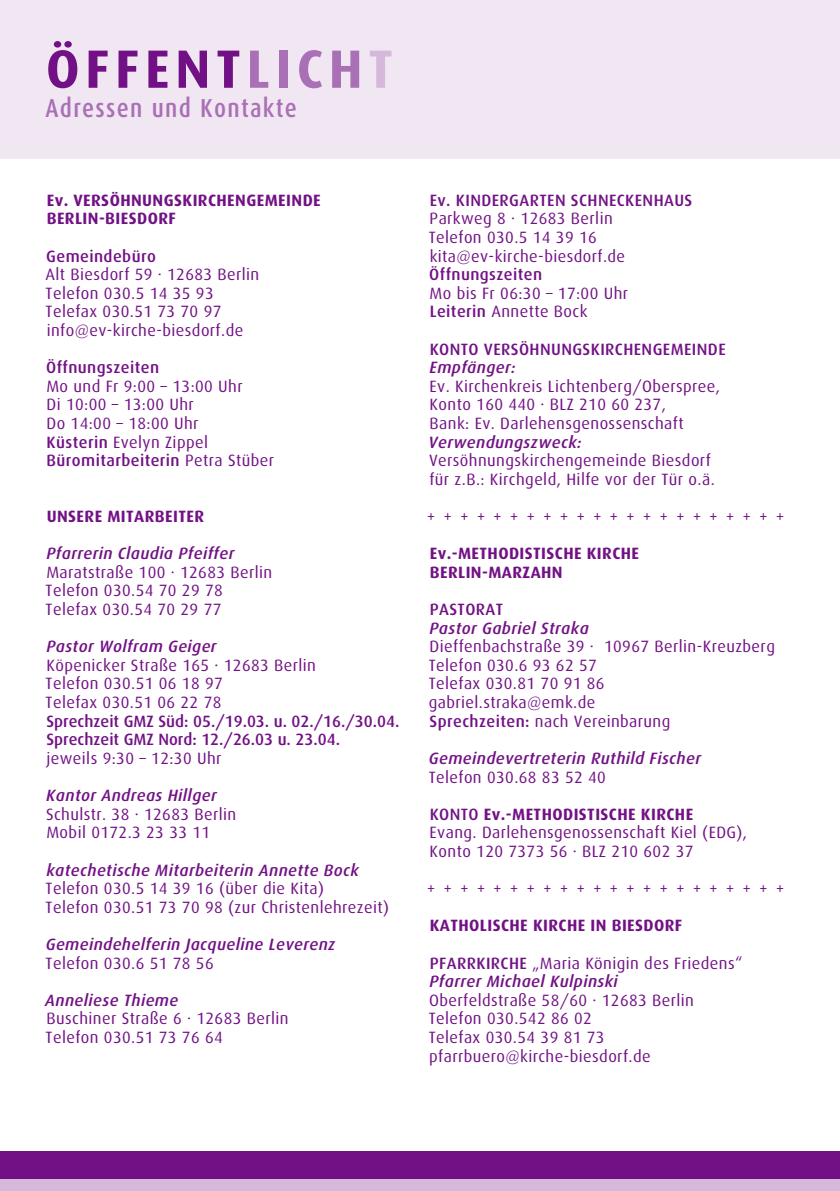
<style>
.page{position:relative;width:840px;height:1191px;background:#fff}
.page>*{position:absolute;margin:0;border:0;box-sizing:border-box;transform-origin:0 0}
.t1{font:700 54px "Dax";letter-spacing:.1em;color:#721185}
.t2{font:500 26px "Dax Condensed";letter-spacing:.05em;color:#aa70b6}
.t3{font:16.4px/18.6px "Dax";letter-spacing:.025em;color:#721185}
.t4{font:italic 500 16.4px "Dax";letter-spacing:.025em;color:#721185}
.t5{font:700 16.4px/18.6px "Dax";letter-spacing:.025em;color:#721185}
.t6{font:500 16.4px "Dax";letter-spacing:.025em;color:#721185}
.t7{font:500 16.4px/18.6px "Dax";color:#721185}
.s1{color:#aa70b6}
.s2{color:#d5b8da}
.s3{font-weight:500}
.s4{font-weight:700}
.s5{font-weight:500;font-style:italic}
</style>
<div class="page">
<div style="left:0;top:1151px;width:839px;height:40px;background:#721185"></div>
<div style="left:0;top:1179px;width:839px;height:12px;background:#d5b8da"></div>
<div style="left:0;top:0;width:839px;height:159px;background:#f1e7f3"></div>
<h1 class="t1" style="left:46px;top:39px;width:348px">ÖFFENT<span class="s1">LICH</span><span class="s2">T</span></h1>
<h2 class="t2" style="left:45px;top:93px;width:253px">Adressen und Kontakte</h2>
<p class="t5" style="left:47px;top:191px;width:275px">EV. VERSÖHNUNGSKIRCHENGEMEINDE<br>BERLIN-BIESDORF</p>
<p class="t6" style="left:46px;top:247px;width:111px">Gemeindebüro</p>
<p class="t3" style="left:45px;top:265px;width:215px">Alt Biesdorf 59 · 12683 Berlin<br>Telefon 030.5 14 35 93<br>Telefax 030.51 73 70 97 info@ev-kirche-biesdorf.de</p>
<p class="t6" style="left:46px;top:358px;width:114px">Öffnungszeiten</p>
<p class="t3" style="left:46px;top:377px;width:229px">Mo und Fr 9:00 – 13:00 Uhr<br>Di 10:00 – 13:00 Uhr<br>Do 14:00 – 18:00 Uhr<br><span class="s3">Küsterin</span> Evelyn Zippel<br><span class="s3">Büromitarbeiterin</span> Petra Stüber</p>
<p class="t5" style="left:47px;top:507px;width:159px">UNSERE MITARBEITER</p>
<p class="t4" style="left:46px;top:544px;width:189px">Pfarrerin Claudia Pfeiffer</p>
<p class="t3" style="left:46px;top:563px;width:228px">Maratstraße 100 · 12683 Berlin<br>Telefon 030.54 70 29 78<br>Telefax 030.54 70 29 77</p>
<p class="t4" style="left:46px;top:637px;width:172px">Pastor Wolfram Geiger</p>
<p class="t3" style="left:46px;top:656px;width:272px">Köpenicker Straße 165 · 12683 Berlin<br>Telefon 030.51 06 18 97<br>Telefax 030.51 06 22 78</p>
<p class="t7" style="left:46px;top:712px;width:354px">Sprechzeit GMZ Süd: 05./19.03. u. 02./16./30.04.<br>Sprechzeit GMZ Nord: 12./26.03 u. 23.04.</p>
<p class="t3" style="left:46px;top:749px;width:176px">jeweils 9:30 – 12:30 Uhr</p>
<p class="t4" style="left:46px;top:786px;width:172px">Kantor Andreas Hillger</p>
<p class="t3" style="left:46px;top:805px;width:192px">Schulstr. 38 · 12683 Berlin<br>Mobil 0172.3 23 33 11</p>
<p class="t4" style="left:46px;top:860px;width:314px">katechetische Mitarbeiterin Annette Bock</p>
<p class="t3" style="left:46px;top:879px;width:345px">Telefon 030.5 14 39 16 (über die Kita)<br>Telefon 030.51 73 70 98 (zur Christenlehrezeit)</p>
<p class="t4" style="left:46px;top:935px;width:291px">Gemeindehelferin Jacqueline Leverenz</p>
<p class="t3" style="left:46px;top:953px;width:169px">Telefon 030.6 51 78 56</p>
<p class="t4" style="left:45px;top:991px;width:134px">Anneliese Thieme</p>
<p class="t3" style="left:46px;top:1009px;width:244px">Buschiner Straße 6 · 12683 Berlin<br>Telefon 030.51 73 76 64</p>
<p class="t6" style="left:429px;top:191px;width:264px">Ev. Kindergarten Schneckenhaus</p>
<p class="t3" style="left:428px;top:209px;width:198px">Parkweg 8 · 12683 Berlin<br>Telefon 030.5 14 39 16 kita@ev-kirche-biesdorf.de</p>
<p class="t6" style="left:429px;top:265px;width:114px">Öffnungszeiten</p>
<p class="t3" style="left:429px;top:284px;width:200px">Mo bis Fr 06:30 – 17:00 Uhr<br><span class="s3">Leiterin</span> Annette Bock</p>
<p class="t6" style="left:429px;top:340px;width:234px">konto Versöhnungskirchengeme</p>
<p class="t6" style="left:691px;top:340px;width:33px">inde</p>
<p class="t4" style="left:429px;top:358px;width:87px">Empfänger:</p>
<p class="t3" style="left:429px;top:377px;width:292px">Ev. Kirchenkreis Lichtenberg/Oberspree,<br>Konto 160 440 · BLZ 210 60 237,<br>Bank: Ev. Darlehensgenossenschaft</p>
<p class="t4" style="left:428px;top:433px;width:154px">Verwendungszweck:</p>
<p class="t3" style="left:429px;top:451px;width:287px">Versöhnungskirchengemeinde Biesdorf für z.B.: Kirchgeld, Hilfe vor der Tür o.ä.</p>
<p class="t3" style="left:426px;top:507px;width:359px">++++++++++++++++++++++</p>
<p class="t5" style="left:429px;top:544px;width:211px">EV.-METHODISTISCHE KIRCHE<br>BERLIN-MARZAHN</p>
<p class="t6" style="left:429px;top:600px;width:75px">Pastorat</p>
<p class="t4" style="left:429px;top:619px;width:161px">Pastor Gabriel Straka</p>
<p class="t3" style="left:428px;top:637px;width:347px">Dieffenbachstraße 39 · 10967 Berlin-Kreuzberg<br>Telefon 030.6 93 62 57<br>Telefax 030.81 70 91 86 gabriel.straka@emk.de<br><span class="s3">Sprechzeiten:</span> nach Vereinbarung</p>
<p class="t4" style="left:428px;top:749px;width:273px">Gemeindevertreterin Ruthild Fischer</p>
<p class="t3" style="left:428px;top:767px;width:178px">Telefon 030.68 83 52 40</p>
<p class="t3" style="left:429px;top:805px;width:319px"><span class="s3">konto</span> <span class="s4">EV.-METHODISTISCHE KIRCHE<br></span>Evang. Darlehensgenossenschaft Kiel (EDG),<br>Konto 120 7373 56 · BLZ 210 602 37</p>
<p class="t3" style="left:426px;top:879px;width:359px">++++++++++++++++++++++</p>
<p class="t5" style="left:429px;top:916px;width:254px">KATHOLISCHE KIRCHE IN BIESDORF</p>
<p class="t3" style="left:429px;top:953px;width:314px"><span class="s3">Pfarrkirche</span> „Maria Königin des Friedens“<br><span class="s5">Pfarrer Michael Kulpinski</span></p>
<p class="t3" style="left:428px;top:991px;width:267px">Oberfeldstraße 58/60 · 12683 Berlin<br>Telefon 030.542 86 02<br>Telefax 030.54 39 81 73 pfarrbuero@kirche-biesdorf.de</p>
</div>
